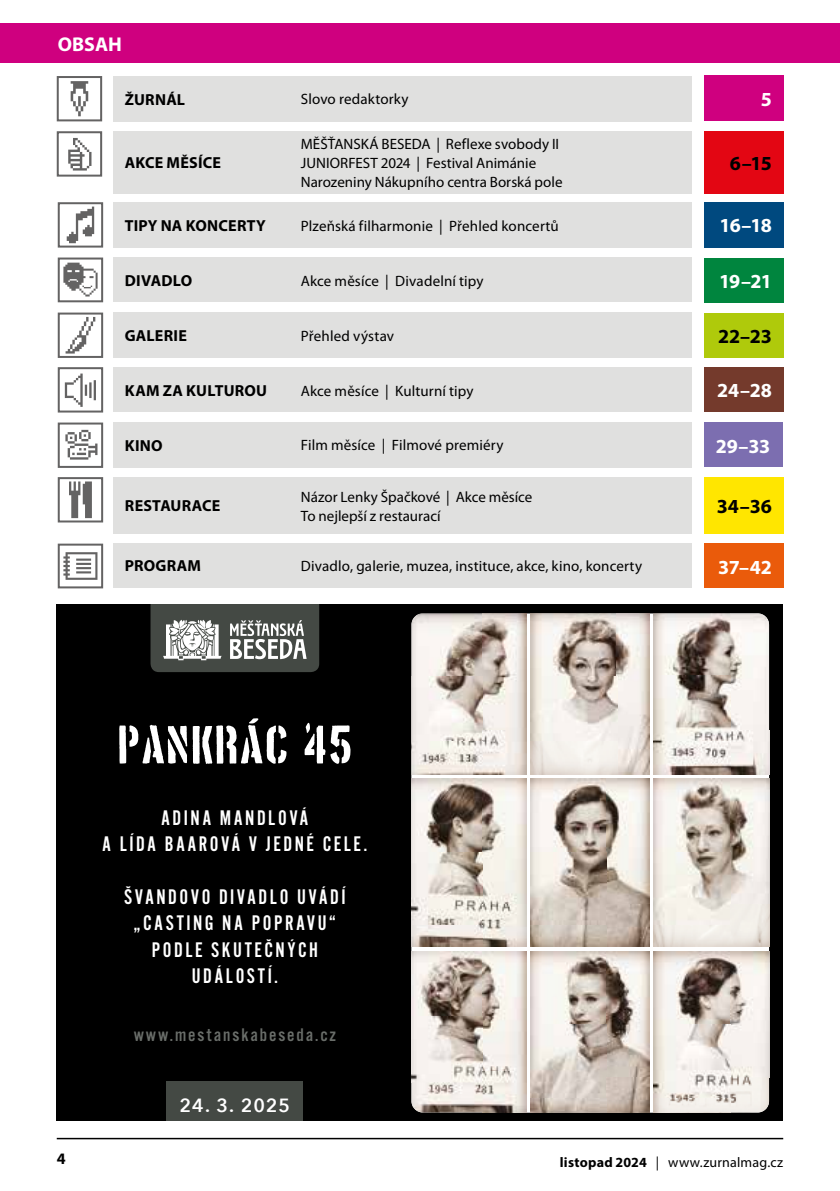
<style>
.page{position:relative;width:840px;height:1191px;background:#fff}
.page>*{position:absolute;margin:0;border:0;box-sizing:border-box;transform-origin:0 0}
.t1{font:22px/26.4px "Alternate Got No 2 DOT";letter-spacing:.115em;color:#fff;text-align:center}
.t2{font:700 20px "Myriad Pro";letter-spacing:-.01em;color:#fff}
.t3{font:700 20px "Myriad Pro";letter-spacing:-.005em;color:#000}
.t4{font:19px "Alternate Got No 3 DOT";letter-spacing:.1em;color:#6a6e6a}
.t5{font:600 19px "Avenir Next";letter-spacing:.05em;color:#fff}
.t6{font:700 16px "Myriad Pro";letter-spacing:.015em;color:#000}
.t7{font:15px/19px "Myriad Pro";letter-spacing:.005em;color:#000}
.t8{font:14px "Myriad Pro";letter-spacing:.01em;color:#000}
.s1{font-weight:700}
</style>
<div class="page">
<hr style="left:57px;top:1137px;width:725px;height:2px;background:#000">
<div style="left:0;top:23px;width:839px;height:39px;background:#cf007f"></div>
<div style="left:703px;top:367px;width:79px;height:45px;background:#743a2c"></div>
<div style="left:703px;top:313px;width:79px;height:45px;background:#afca0b"></div>
<div style="left:703px;top:202px;width:79px;height:46px;background:#00497f"></div>
<div style="left:113px;top:202px;width:579px;height:46px;background:#e0e0df"></div>
<svg style="left:67px;top:207px;width:27px;height:36px"></svg>
<div style="left:58px;top:202px;width:45px;height:46px;border:2px solid #646363"></div>
<div style="left:113px;top:312px;width:579px;height:46px;background:#e0e0df"></div>
<div style="left:58px;top:312px;width:45px;height:46px;border:2px solid #646363"></div>
<svg style="left:65px;top:317px;width:30px;height:36px"></svg>
<div style="left:113px;top:367px;width:579px;height:45px;background:#e0e0df"></div>
<div style="left:703px;top:258px;width:79px;height:44px;background:#00853e"></div>
<div style="left:113px;top:257px;width:579px;height:45px;background:#e0e0df"></div>
<div style="left:58px;top:257px;width:45px;height:45px;border:2px solid #646363"></div>
<div style="left:703px;top:131px;width:79px;height:62px;background:#e30613"></div>
<div style="left:113px;top:131px;width:579px;height:63px;background:#e0e0df"></div>
<div style="left:57px;top:131px;width:45px;height:46px;border:2px solid #646363"></div>
<div style="left:703px;top:76px;width:79px;height:45px;background:#cf007f"></div>
<div style="left:113px;top:76px;width:579px;height:45px;background:#e0e0df"></div>
<div style="left:57px;top:76px;width:45px;height:45px;border:2px solid #646363"></div>
<svg style="left:71px;top:81px;width:17px;height:35px"></svg>
<svg style="left:65px;top:373px;width:31px;height:34px"></svg>
<div style="left:58px;top:367px;width:45px;height:45px;border:2px solid #646363"></div>
<svg style="left:68px;top:138px;width:23px;height:32px"></svg>
<svg style="left:63px;top:263px;width:34px;height:33px"></svg>
<div style="left:703px;top:477px;width:79px;height:56px;background:#ffe600"></div>
<div style="left:113px;top:477px;width:579px;height:57px;background:#e0e0df"></div>
<div style="left:58px;top:477px;width:45px;height:45px;border:2px solid #646363"></div>
<svg style="left:69px;top:481px;width:23px;height:37px"></svg>
<div style="left:703px;top:543px;width:79px;height:45px;background:#ea5b0b"></div>
<div style="left:113px;top:543px;width:579px;height:45px;background:#e0e0df"></div>
<div style="left:58px;top:543px;width:45px;height:45px;border:2px solid #646363"></div>
<svg style="left:63px;top:552px;width:34px;height:28px"></svg>
<div style="left:113px;top:422px;width:579px;height:46px;background:#e0e0df"></div>
<div style="left:58px;top:422px;width:45px;height:46px;border:2px solid #646363"></div>
<div style="left:703px;top:422px;width:78px;height:45px;background:#7c6eb0"></div>
<svg style="left:65px;top:430px;width:32px;height:29px"></svg>
<div style="left:57px;top:605px;width:725px;height:516px;background:#000"></div>
<svg style="left:411px;top:613px;width:357px;height:499px;background:#d4ccc5"></svg>
<div style="left:167px;top:1081px;width:136px;height:40px;background:#444944"></div>
<svg style="left:150px;top:605px;width:169px;height:67px;background:#707470"></svg>
<svg style="left:119px;top:718px;width:232px;height:46px"></svg>
<h2 class="t2" style="left:58px;top:31px;width:66px">OBSAH</h2>
<p class="t6" style="left:125px;top:89px;width:62px">ŽURNÁL</p>
<p class="t7" style="left:300px;top:90px;width:109px">Slovo redaktorky</p>
<h2 class="t2" style="left:760px;top:86px;width:13px">5</h2>
<p class="t7" style="left:300px;top:134px;width:263px">MĚŠŤANSKÁ BESEDA | Reflexe svobody II<br>JUNIORFEST 2024 | Festival Animánie<br>Narozeniny Nákupního centra Borská pole</p>
<p class="t6" style="left:125px;top:153px;width:98px">AKCE MĚSÍCE</p>
<h2 class="t3" style="left:729px;top:150px;width:43px">6–15</h2>
<p class="t6" style="left:125px;top:215px;width:142px">TIPY NA KONCERTY</p>
<p class="t7" style="left:300px;top:216px;width:259px">Plzeňská filharmonie | Přehled koncertů</p>
<h2 class="t2" style="left:719px;top:213px;width:54px">16–18</h2>
<p class="t6" style="left:125px;top:270px;width:69px">DIVADLO</p>
<p class="t7" style="left:300px;top:271px;width:184px">Akce měsíce | Divadelní tipy</p>
<h2 class="t2" style="left:718px;top:268px;width:54px">19–21</h2>
<p class="t6" style="left:125px;top:325px;width:63px">GALERIE</p>
<p class="t7" style="left:300px;top:326px;width:95px">Přehled výstav</p>
<h2 class="t3" style="left:717px;top:323px;width:55px">22–23</h2>
<p class="t6" style="left:125px;top:380px;width:144px">KAM ZA KULTUROU</p>
<p class="t7" style="left:300px;top:381px;width:174px">Akce měsíce | Kulturní tipy</p>
<h2 class="t2" style="left:716px;top:378px;width:56px">24–28</h2>
<p class="t6" style="left:125px;top:435px;width:39px">KINO</p>
<p class="t7" style="left:300px;top:435px;width:204px">Film měsíce | Filmové premiéry</p>
<h2 class="t2" style="left:715px;top:433px;width:56px">29–33</h2>
<p class="t7" style="left:300px;top:487px;width:233px">Názor Lenky Špačkové | Akce měsíce<br>To nejlepší z restaurací</p>
<p class="t6" style="left:125px;top:495px;width:97px">RESTAURACE</p>
<h2 class="t3" style="left:716px;top:493px;width:57px">34–36</h2>
<p class="t6" style="left:125px;top:555px;width:78px">PROGRAM</p>
<p class="t7" style="left:300px;top:556px;width:343px">Divadlo, galerie, muzea, instituce, akce, kino, koncerty</p>
<h2 class="t2" style="left:717px;top:554px;width:55px">37–42</h2>
<h1 class="t1" style="left:102px;top:805px;width:266px">ADINA MANDLOVÁ<br>A LÍDA BAAROVÁ V JEDNÉ CELE.</h1>
<h1 class="t1" style="left:124px;top:884px;width:223px">ŠVANDOVO DIVADLO UVÁDÍ „CASTING NA POPRAVU“<br>PODLE SKUTEČNÝCH<br>UDÁLOSTÍ.</h1>
<p class="t4" style="left:134px;top:1025px;width:204px">www.mestanskabeseda.cz</p>
<p class="t5" style="left:179px;top:1088px;width:112px">24. 3. 2025</p>
<p class="t6" style="left:57px;top:1148px;width:10px">4</p>
<p class="t8" style="left:559px;top:1153px;width:225px"><span class="s1">listopad 2024</span> | www.zurnalmag.cz</p>
</div>
